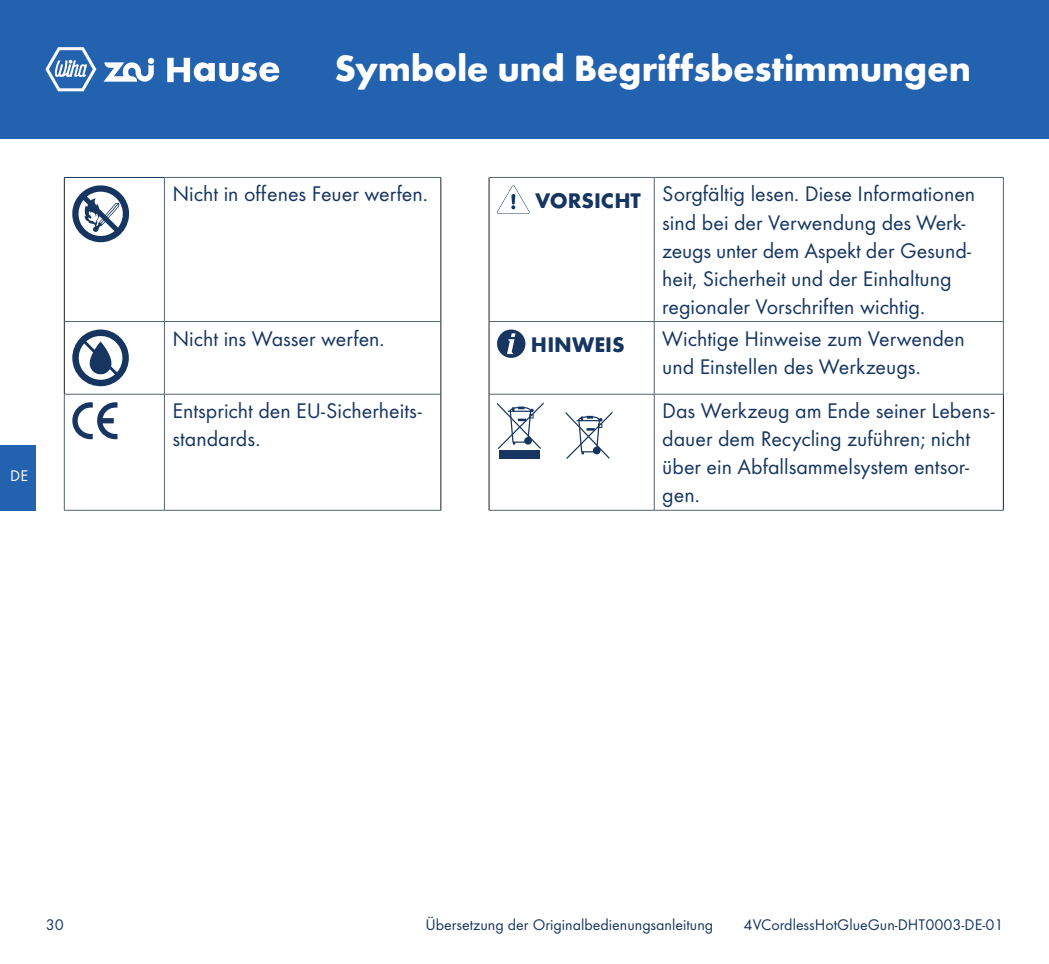
<style>
.page{position:relative;width:1049px;height:964px;background:#fff}
.page>*{position:absolute;margin:0;border:0;box-sizing:border-box;transform-origin:0 0}
.t1{font:700 38px "Futura Round";letter-spacing:-.01em;color:#fff}
.t2{font:22px/28px "Futura Round";color:#163561}
.t3{font:700 22px "Futura Round";color:#163561}
.t4{font:16px "Futura Round";color:#163561}
.t5{font:16px "Futura Round";color:#fff}
.s1{font-weight:700}
</style>
<div class="page">
<div style="left:0;top:0;width:1049px;height:138px;background:#2362af"></div>
<svg style="left:104px;top:58px;width:50px;height:24px"></svg>
<svg style="left:167px;top:58px;width:112px;height:24px"></svg>
<svg style="left:45px;top:47px;width:51px;height:44px"></svg>
<div style="left:0;top:445px;width:36px;height:65px;background:#2362af"></div>
<hr style="left:164px;top:177px;width:277px;height:1px;background:#53656e">
<hr style="left:164px;top:178px;width:1px;height:143px;background:#53656e">
<hr style="left:489px;top:177px;width:165px;height:1px;background:#53656e">
<hr style="left:654px;top:177px;width:349px;height:1px;background:#53656e">
<hr style="left:654px;top:178px;width:1px;height:143px;background:#53656e">
<hr style="left:1003px;top:178px;width:1px;height:143px;background:#53656e">
<hr style="left:65px;top:321px;width:99px;height:1px;background:#53656e">
<hr style="left:164px;top:321px;width:277px;height:1px;background:#53656e">
<hr style="left:164px;top:322px;width:1px;height:72px;background:#53656e">
<hr style="left:489px;top:321px;width:165px;height:1px;background:#53656e">
<hr style="left:654px;top:321px;width:349px;height:1px;background:#53656e">
<hr style="left:654px;top:322px;width:1px;height:72px;background:#53656e">
<hr style="left:1003px;top:322px;width:1px;height:72px;background:#53656e">
<hr style="left:64px;top:394px;width:100px;height:1px;background:#53656e">
<hr style="left:64px;top:394px;width:1px;height:116px;background:#53656e">
<hr style="left:164px;top:394px;width:277px;height:1px;background:#53656e">
<hr style="left:164px;top:394px;width:1px;height:116px;background:#53656e">
<hr style="left:489px;top:394px;width:165px;height:1px;background:#53656e">
<hr style="left:654px;top:394px;width:349px;height:1px;background:#53656e">
<hr style="left:654px;top:394px;width:1px;height:116px;background:#53656e">
<hr style="left:64px;top:510px;width:100px;height:1px;background:#53656e">
<hr style="left:164px;top:510px;width:277px;height:1px;background:#53656e">
<hr style="left:489px;top:510px;width:165px;height:1px;background:#53656e">
<hr style="left:654px;top:510px;width:349px;height:1px;background:#53656e">
<hr style="left:440px;top:178px;width:1px;height:143px;background:#231f20">
<hr style="left:440px;top:321px;width:1px;height:73px;background:#231f20">
<hr style="left:489px;top:394px;width:1px;height:116px;background:#231f20">
<hr style="left:489px;top:178px;width:1px;height:143px;background:#231f20">
<hr style="left:489px;top:321px;width:1px;height:73px;background:#231f20">
<hr style="left:1003px;top:394px;width:1px;height:116px;background:#231f20">
<hr style="left:64px;top:178px;width:1px;height:143px;background:#231f20">
<hr style="left:64px;top:321px;width:1px;height:73px;background:#231f20">
<hr style="left:440px;top:394px;width:1px;height:116px;background:#231f20">
<hr style="left:64px;top:177px;width:100px;height:1px;background:#163561">
<svg style="left:72px;top:185px;width:57px;height:57px"></svg>
<svg style="left:497px;top:185px;width:33px;height:29px"></svg>
<svg style="left:72px;top:329px;width:57px;height:58px"></svg>
<svg style="left:497px;top:329px;width:28px;height:29px"></svg>
<svg style="left:72px;top:402px;width:46px;height:37px"></svg>
<svg style="left:497px;top:402px;width:47px;height:47px"></svg>
<div style="left:499px;top:450px;width:41px;height:9px;background:#163561"></div>
<svg style="left:566px;top:412px;width:46px;height:47px"></svg>
<p class="t5" style="left:10px;top:464px;width:19px">DE</p>
<h1 class="t1" style="left:334px;top:39px;width:638px">Symbole und Begriffsbestimmungen</h1>
<p class="t2" style="left:172px;top:179px;width:257px">Nicht in offenes Feuer werfen.</p>
<p class="t2" style="left:662px;top:179px;width:314px;text-indent:-127px"><span class="s1">VORSICHT</span> Sorgfältig lesen. Diese Informationen sind bei der Verwendung des Werk&shy;zeugs unter dem Aspekt der Gesund&shy;heit, Sicherheit und der Einhaltung regionaler Vorschriften wichtig.</p>
<p class="t2" style="left:172px;top:323px;width:214px">Nicht ins Wasser werfen.</p>
<p class="t3" style="left:531px;top:328px;width:95px">HINWEIS</p>
<p class="t2" style="left:662px;top:323px;width:304px">Wichtige Hinweise zum Verwenden und Einstellen des Werkzeugs.</p>
<p class="t2" style="left:172px;top:395px;width:251px">Entspricht den EU-Sicherheits&shy;standards.</p>
<p class="t2" style="left:662px;top:395px;width:334px">Das Werkzeug am Ende seiner Lebens&shy;dauer dem Recycling zuführen; nicht über ein Abfallsammelsystem entsor&shy;gen.</p>
<p class="t4" style="left:425px;top:913px;width:289px">Übersetzung der Originalbedienungsanleitung</p>
<p class="t4" style="left:46px;top:913px;width:20px">30</p>
<p class="t4" style="left:744px;top:913px;width:261px">4VCordlessHotGlueGun-DHT0003-DE-01</p>
</div>
